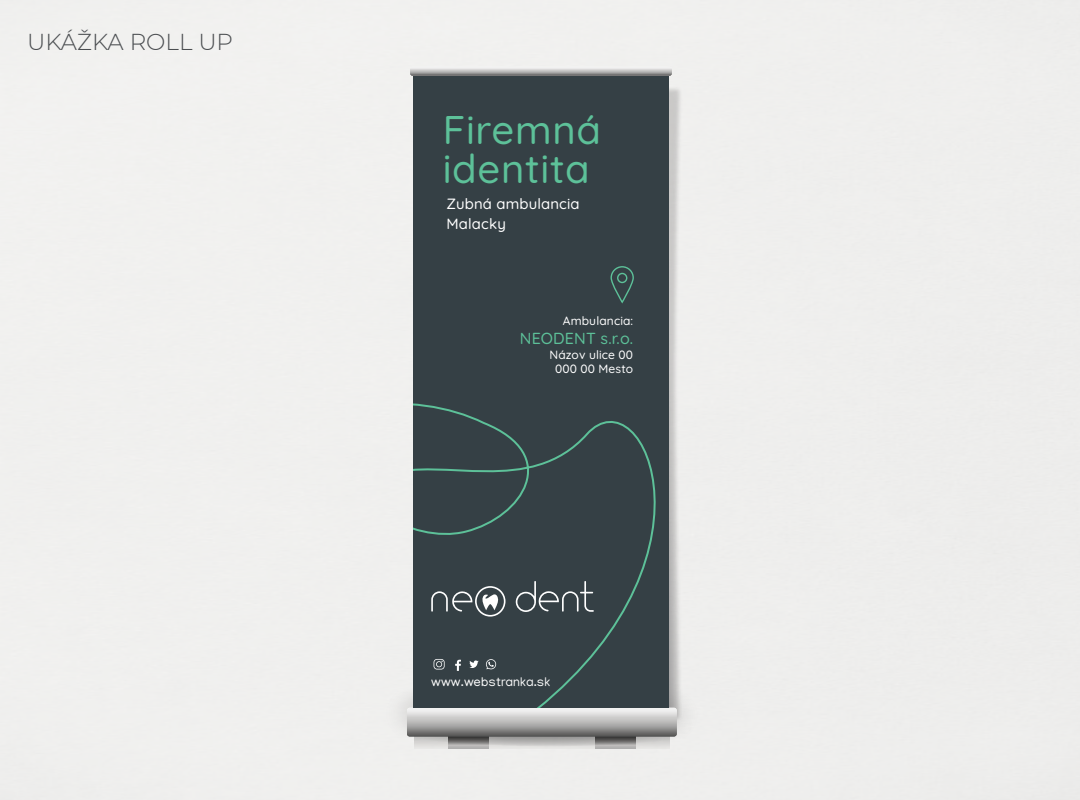
<style>
.page{position:relative;width:1080px;height:800px;background:#fff}
.page>*{position:absolute;margin:0;border:0;box-sizing:border-box;transform-origin:0 0}
.t1{font:500 40px/39px "Quicksand";letter-spacing:.02em;color:#5dc199}
.t2{font:300 23px "Montserrat";color:#4b4e51}
.t3{font:500 16px "Quicksand";letter-spacing:.01em;color:#5dc199}
.t4{font:500 14.8px/20.3px "Quicksand";letter-spacing:.01em;color:#fff}
.t5{font:13px "Manjari";letter-spacing:.01em;color:#fff}
.t6{font:500 12px/14.4px "Quicksand";letter-spacing:.01em;color:#fff;text-align:center}
</style>
<div class="page">
<img style="left:552px;top:51px;width:166px;height:707px">
<svg style="left:414px;top:747px;width:256px;height:2px"></svg>
<svg style="left:410px;top:67px;width:262px;height:9px;background:#b5b4b4"></svg>
<svg style="left:334px;top:682px;width:416px;height:65px;background:#cdcccb"></svg>
<div style="left:413px;top:76px;width:256px;height:632px;background:#354045"></div>
<svg style="left:413px;top:403px;width:243px;height:305px"></svg>
<svg style="left:469px;top:660px;width:10px;height:8px"></svg>
<svg style="left:455px;top:660px;width:6px;height:11px"></svg>
<svg style="left:434px;top:659px;width:11px;height:11px"></svg>
<svg style="left:486px;top:659px;width:10px;height:10px"></svg>
<div style="left:611px;top:266px;width:23px;height:37px;border:1px solid #5dc199;border-radius:11px"></div>
<div style="left:617px;top:273px;width:10px;height:10px;border:1px solid #5dc199;border-radius:50%"></div>
<h2 class="t2" style="left:27px;top:27px;width:207px">UKÁŽKA ROLL UP</h2>
<h1 class="t1" style="left:443px;top:107px;width:160px">Firemná identita</h1>
<p class="t4" style="left:447px;top:192px;width:135px">Zubná ambulancia<br>Malacky</p>
<p class="t6" style="left:563px;top:313px;width:72px">Ambulancia:</p>
<h3 class="t3" style="left:520px;top:326px;width:115px">NEODENT s.r.o.</h3>
<p class="t6" style="left:550px;top:346px;width:85px">Názov ulice 00<br>000 00 Mesto</p>
<p class="t5" style="left:431px;top:674px;width:120px">www.webstranka.sk</p>
</div>
